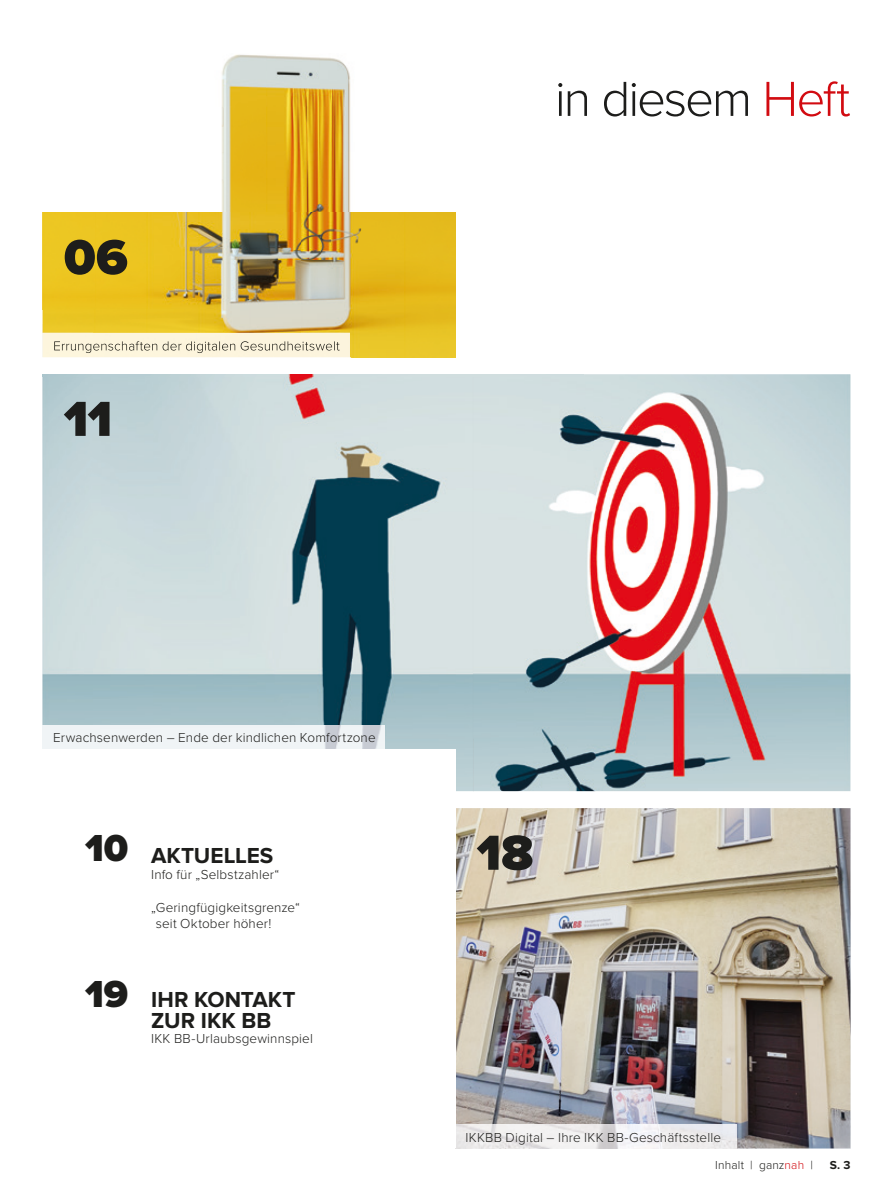
<style>
.page{position:relative;width:893px;height:1191px;background:#fff}
.page>*{position:absolute;margin:0;border:0;box-sizing:border-box;transform-origin:0 0}
.t1{font:300 51px "Proxima Nova";letter-spacing:-.04em;color:#1d1d1b}
.t2{font:900 51px "Proxima Nova";color:#1d1d1b}
.t3{font:900 39px "Proxima Nova";color:#1d1d1b}
.t4{font:700 22.5px/21px "Proxima Nova";color:#1d1d1b}
.t5{font:300 13.5px/16.2px "Proxima Nova";letter-spacing:.01em;color:#1d1d1b}
.t6{font:300 12px "Proxima Nova";letter-spacing:.015em;color:#1d1d1b}
.t7{font:700 12px "Proxima Nova";color:#1d1d1b}
.s1{color:#d20b11}
</style>
<div class="page">
<img style="left:43px;top:377px;width:430px;height:414px">
<img style="left:473px;top:374px;width:377px;height:417px">
<img style="left:456px;top:808px;width:394px;height:340px">
<img style="left:43px;top:725px;width:342px;height:24px">
<img style="left:456px;top:1124px;width:281px;height:24px">
<div style="left:0;top:749px;width:455px;height:399px;background:#fff"></div>
<img style="left:221px;top:54px;width:130px;height:107px">
<img style="left:53px;top:161px;width:372px;height:52px">
<img style="left:42px;top:212px;width:11px;height:3px">
<img style="left:455px;top:215px;width:1px;height:108px">
<img style="left:42px;top:215px;width:1px;height:108px">
<img style="left:425px;top:323px;width:31px;height:35px">
<img style="left:350px;top:357px;width:75px;height:1px">
<img style="left:42px;top:323px;width:1px;height:54px">
<img style="left:43px;top:374px;width:541px;height:3px">
<img style="left:43px;top:213px;width:412px;height:96px">
<img style="left:300px;top:309px;width:155px;height:48px">
<img style="left:94px;top:309px;width:206px;height:24px">
<img style="left:43px;top:309px;width:51px;height:24px">
<div style="left:43px;top:333px;width:307px;height:24px;background:#fdf5dd"></div>
<img style="left:54px;top:341px;width:286px;height:12px">
<h1 class="t2" style="left:64px;top:219px;width:66px">06</h1>
<h1 class="t2" style="left:64px;top:381px;width:50px">11</h1>
<h1 class="t1" style="left:555px;top:61px;width:297px">in diesem <span class="s1">Heft</span></h1>
<p class="t5" style="left:53px;top:728px;width:324px">Erwachsenwerden – Ende der kind lichen Komfortzone</p>
<h2 class="t3" style="left:85px;top:819px;width:45px">10</h2>
<h2 class="t3" style="left:85px;top:965px;width:45px">19</h2>
<h3 class="t4" style="left:151px;top:845px;width:124px">AKTUELLES</h3>
<p class="t5" style="left:151px;top:866px;width:130px">Info für „Selbstzahler“</p>
<p class="t5" style="left:156px;top:898px;width:145px;text-indent:-5px">„ Geringfügigkeitsgrenze“ seit Oktober höher!</p>
<h3 class="t4" style="left:151px;top:989px;width:146px">IHR KONTAKT<br>ZUR IKK BB</h3>
<p class="t5" style="left:151px;top:1029px;width:163px">IKK BB-Urlaubsgewinnspiel</p>
<h1 class="t2" style="left:477px;top:814px;width:58px">18</h1>
<p class="t5" style="left:466px;top:1128px;width:257px">IKKBB Digital – Ihre IKK BB-Geschäftsstelle</p>
<p class="t6" style="left:715px;top:1155px;width:99px">Inhalt | ganz<span class="s1">nah</span> |</p>
<p class="t7" style="left:830px;top:1157px;width:22px">S. 3</p>
</div>
